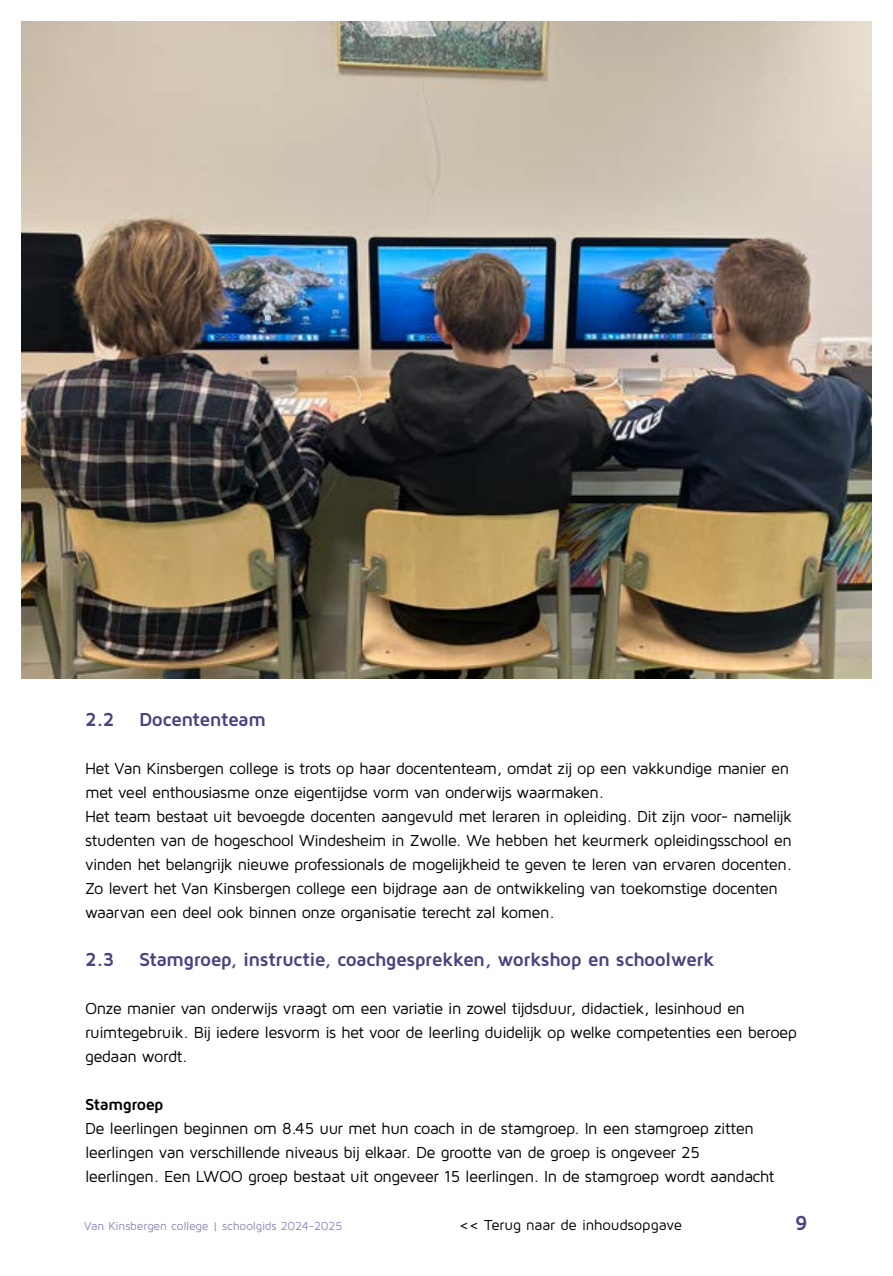
<style>
.page{position:relative;width:893px;height:1276px;background:#fff}
.page>*{position:absolute;margin:0;border:0;box-sizing:border-box;transform-origin:0 0}
.t1{font:700 21px "Maven Pro";color:#4e4180}
.t2{font:700 19.5px "Maven Pro";letter-spacing:-.03em;color:#4e4180}
.t3{font:16.5px/24px "Maven Pro";letter-spacing:-.035em;color:#000}
.t4{font:700 16.5px "Maven Pro";letter-spacing:-.035em;color:#000}
.t5{font:15px "Maven Pro";letter-spacing:-.015em;color:#000}
.t6{font:12px "Maven Pro";letter-spacing:-.015em;color:#9185be}
</style>
<div class="page">
<img style="left:21px;top:21px;width:851px;height:657px">
<p class="t2" style="left:85px;top:707px;width:31px">2.2</p>
<p class="t2" style="left:139px;top:707px;width:129px">Docententeam</p>
<p class="t3" style="left:85px;top:756px;width:709px">Het Van Kinsbergen college is trots op haar docententeam, omdat zij op een vakkundige manier en met veel enthousiasme onze eigentijdse vorm van onderwijs waarmaken.<br>Het team bestaat uit bevoegde docenten aangevuld met leraren in opleiding. Dit zijn voor- namelijk studenten van de hogeschool Windesheim in Zwolle. We hebben het keurmerk opleidingsschool en vinden het belangrijk nieuwe professionals de mogelijkheid te geven te leren van ervaren docenten.<br>Zo levert het Van Kinsbergen college een bijdrage aan de ontwikkeling van toekomstige docenten waarvan een deel ook binnen onze organisatie terecht zal komen.</p>
<p class="t2" style="left:85px;top:947px;width:31px">2.3</p>
<p class="t2" style="left:139px;top:947px;width:577px">Stamgroep, instructie, coachgesprekken, workshop en schoolwerk</p>
<p class="t3" style="left:85px;top:996px;width:713px">Onze manier van onderwijs vraagt om een variatie in zowel tijdsduur, didactiek, lesinhoud en ruimtegebruik. Bij iedere lesvorm is het voor de leerling duidelijk op welke competenties een beroep gedaan wordt.</p>
<p class="t4" style="left:85px;top:1094px;width:80px">Stamgroep</p>
<p class="t3" style="left:85px;top:1116px;width:691px">De leerlingen beginnen om 8.45 uur met hun coach in de stamgroep. In een stamgroep zitten leerlingen van verschillende niveaus bij elkaar. De grootte van de groep is ongeveer 25 leerlingen. Een LWOO groep bestaat uit ongeveer 15 leerlingen. In de stamgroep wordt aandacht</p>
<p class="t6" style="left:84px;top:1218px;width:260px">Van Kinsbergen college | schoolgids 2024-2025</p>
<p class="t5" style="left:459px;top:1216px;width:224px">&lt;&lt; Terug naar de inhoudsopgave</p>
<p class="t1" style="left:795px;top:1210px;width:14px">9</p>
</div>
